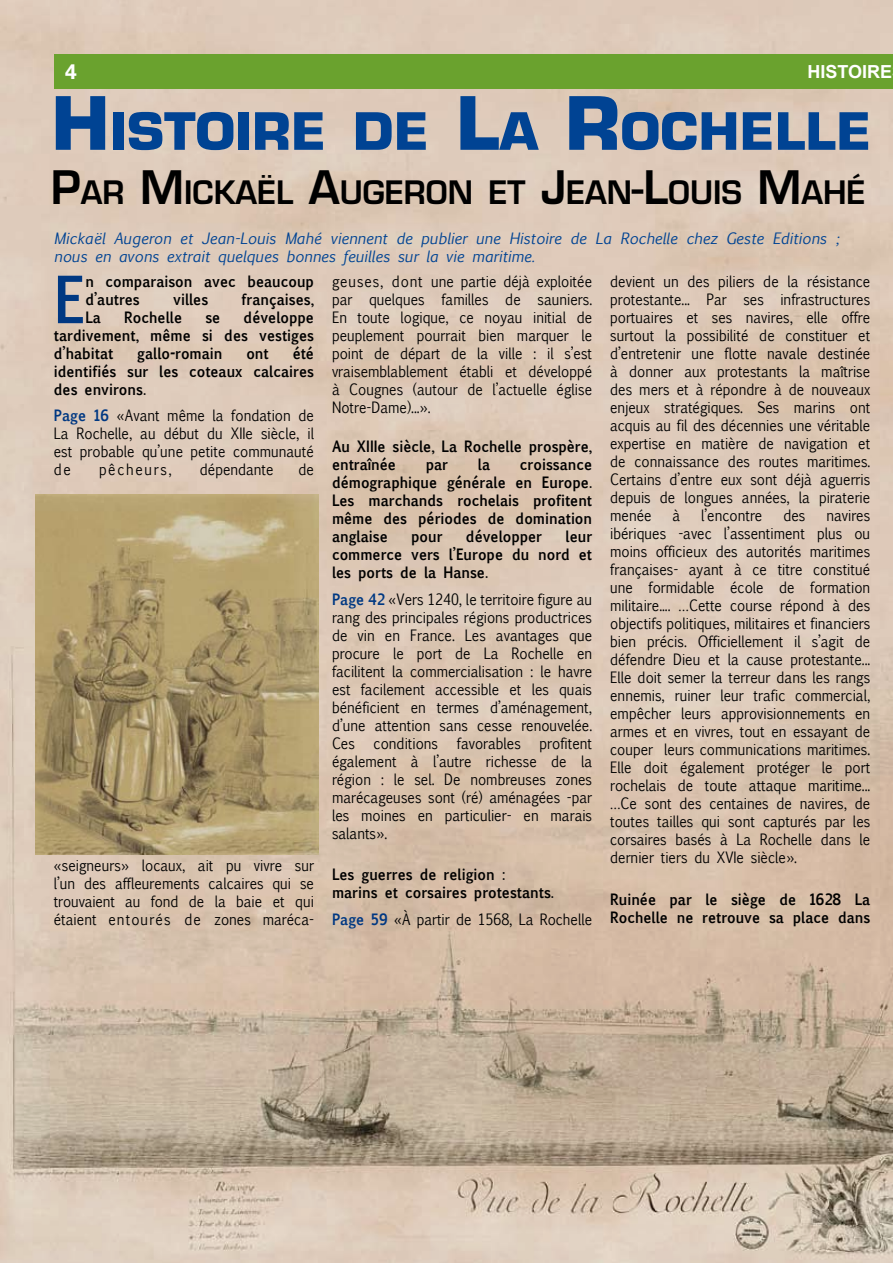
<style>
.page{position:relative;width:893px;height:1263px;background:#fff}
.page>*{position:absolute;margin:0;border:0;box-sizing:border-box;transform-origin:0 0}
.t1{font:700 62.1px "Euphemia UCAS";color:#003882;scale:.9 1}
.t2{font:700 50.1px "Eurostile";color:#004393;scale:1.04 1}
.t3{font:600 31.5px "Eurostile";color:#000}
.t4{font:700 21px "Univers";color:#fff}
.t5{font:700 18px "Arial";color:#fff}
.t6{font:15px/18px "Euphemia UCAS";color:#000;text-align:justify;scale:.9 1}
.t7{font:700 15px/18px "Euphemia UCAS";color:#000;scale:.9 1}
.t8{font:italic 15px/18px "Euphemia UCAS";color:#004393}
.t9{font:15px "Euphemia UCAS";letter-spacing:.12em;color:#000;scale:.9 1}
.s1{font-size:71.55px}
.s2{font-size:45px}
.s3{font-weight:700;color:#003882}
</style>
<div class="page">
<img style="left:0;top:0;width:893px;height:1263px">
<div style="left:54px;top:54px;width:839px;height:34px;background:#6aa22e"></div>
<img style="left:35px;top:494px;width:284px;height:360px">
<h3 class="t4" style="left:65px;top:59px;width:13px">46</h3>
<p class="t5" style="left:807px;top:59px;width:86px">HISTOIRE</p>
<h2 class="t2" style="left:51px;top:100px;width:790px"><span class="s1">H</span> ISTOIRE DE <span class="s1">L</span>A <span class="s1">R</span>OCHELLE</h2>
<h3 class="t3" style="left:51px;top:173px;width:816px"><span class="s2">P</span>AR <span class="s2">M</span> ICKAËL <span class="s2">A</span>UGERON ET <span class="s2">J</span>EAN<span class="s2">-L</span>OUIS <span class="s2">M</span>AHÉ</h3>
<p class="t8" style="left:54px;top:229px;width:787px">Mickaël Augeron et Jean-Louis Mahé viennent de publier une Histoire de La Rochelle chez Geste Editions ; nous en avons extrait quelques bonnes feuilles sur la vie maritime.</p>
<h1 class="t1" style="left:54px;top:253px;width:36px">E</h1>
<p class="t7" style="left:85px;top:272px;width:256px">n comparaison avec beaucoup d’autres</p>
<p class="t7" style="left:173px;top:290px;width:40px">villes</p>
<p class="t7" style="left:242px;top:290px;width:82px">françaises,</p>
<p class="t7" style="left:54px;top:308px;width:291px;text-align:justify;text-indent:190px">développe tardivement, même si des vestiges d’habitat</p>
<p class="t7" style="left:85px;top:308px;width:19px">La</p>
<p class="t7" style="left:124px;top:308px;width:66px">Rochelle</p>
<p class="t7" style="left:205px;top:308px;width:18px">se</p>
<p class="t7" style="left:54px;top:344px;width:291px;text-align:justify;text-indent:239px">été identifiés sur les coteaux calcaires des environs.</p>
<p class="t6" style="left:54px;top:406px;width:291px"><span class="s3">Page 16</span> «Avant même la fondation de La Rochelle, au début du Xiie siècle, il est probable qu’une petite communauté de</p>
<p class="t7" style="left:137px;top:344px;width:96px">gallo-romain</p>
<p class="t7" style="left:246px;top:344px;width:26px">ont</p>
<p class="t9" style="left:99px;top:458px;width:82px">pêcheurs,</p>
<p class="t6" style="left:200px;top:460px;width:84px">dépendante</p>
<p class="t6" style="left:298px;top:460px;width:19px">de</p>
<p class="t6" style="left:54px;top:856px;width:291px">«seigneurs» locaux, ait pu vivre sur l’un des affleurements calcaires qui se trouvaient au fond de la baie et qui étaient entourés de zones maréca-</p>
<p class="t6" style="left:332px;top:273px;width:291px">geuses, dont une partie déjà exploitée par quelques familles de sauniers.<br>En toute logique, ce noyau initial de peuplement pourrait bien marquer le point de départ de la ville : il s’est vraisemblablement établi et développé à Cougnes (autour de l’actuelle église Notre-Dame)...».</p>
<p class="t7" style="left:332px;top:437px;width:291px">Au XIIIe siècle, La Rochelle prospère, entraînée</p>
<p class="t7" style="left:426px;top:455px;width:26px">par</p>
<p class="t7" style="left:478px;top:455px;width:15px">la</p>
<p class="t7" style="left:332px;top:455px;width:291px;text-align:justify;text-indent:188px">croissance démographique générale en Europe.<br>Les marchands rochelais profitent même des périodes de domination anglaise</p>
<p class="t7" style="left:411px;top:527px;width:36px">pour</p>
<p class="t7" style="left:466px;top:527px;width:86px">développer</p>
<p class="t7" style="left:332px;top:527px;width:291px;text-align:justify;text-indent:234px">leur commerce vers l’Europe du nord et les ports de la Hanse.</p>
<p class="t6" style="left:332px;top:591px;width:291px"><span class="s3">Page 42</span> «Vers 1240, le territoire figure au rang des principales régions productrices de vin en France. Les avantages que procure le port de La Rochelle en facilitent la commercialisation : le havre est facilement accessible et les quais bénéficient en termes d’aménagement, d’une attention sans cesse renouvelée.<br>Ces conditions favorables profitent également à l’autre richesse de la région : le sel. De nombreuses zones marécageuses sont (ré) aménagées -par les moines en particulier- en marais salants».</p>
<p class="t7" style="left:332px;top:865px;width:248px">Les guerres de religion : marins et corsaires protestants.</p>
<p class="t6" style="left:332px;top:910px;width:291px"><span class="s3">Page 59</span> «à partir de 1568, La Rochelle</p>
<p class="t6" style="left:610px;top:273px;width:291px">devient un des piliers de la résistance protestante... Par ses infrastructures portuaires et ses navires, elle offre surtout la possibilité de constituer et d’entretenir une flotte navale destinée à donner aux protestants la maîtrise des mers et à répondre à de nouveaux enjeux stratégiques. Ses marins ont acquis au fil des décennies une véritable expertise en matière de navigation et de connaissance des routes maritimes.<br>Certains d’entre eux sont déjà aguerris depuis de longues années, la piraterie menée</p>
<p class="t6" style="left:673px;top:507px;width:10px">à</p>
<p class="t6" style="left:701px;top:507px;width:69px">l’encontre</p>
<p class="t6" style="left:783px;top:507px;width:26px">des</p>
<p class="t6" style="left:610px;top:507px;width:291px;text-indent:216px">navires ibériques -avec l’assentiment plus ou moins officieux des autorités maritimes françaises- ayant à ce titre constitué une formidable école de formation militaire.... …Cette course répond à des objectifs politiques, militaires et financiers bien précis. Officiellement il s’agit de défendre Dieu et la cause protestante...<br>Elle doit semer la terreur dans les rangs ennemis, ruiner leur trafic commercial, empêcher leurs approvisionnements en armes et en vivres, tout en essayant de couper leurs communications maritimes.<br>Elle doit également protéger le port rochelais de toute attaque maritime... …Ce sont des centaines de navires, de toutes tailles qui sont capturés par les corsaires basés à La Rochelle dans le dernier tiers du XVIe siècle».</p>
<p class="t7" style="left:610px;top:890px;width:291px">Ruinée par le siège de 1628 La<br>Rochelle ne retrouve sa place dans</p>
</div>
